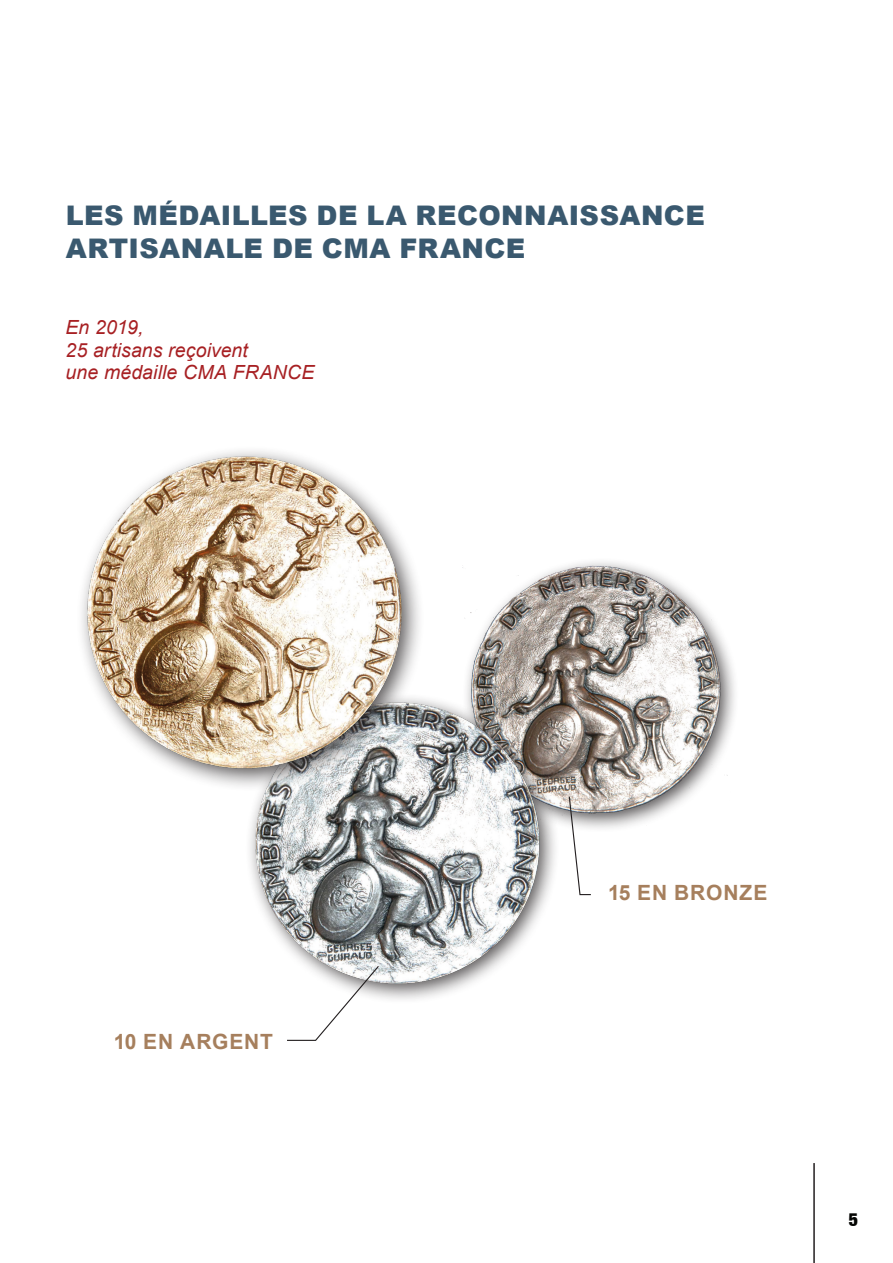
<style>
.page{position:relative;width:893px;height:1263px;background:#fff}
.page>*{position:absolute;margin:0;border:0;box-sizing:border-box;transform-origin:0 0}
.t1{font:900 27px/33px "Arial";letter-spacing:.015em;color:#3a596f}
.t2{font:700 21px "Arial";letter-spacing:.045em;color:#a67f5d}
.t3{font:italic 19.5px/22.4px "Arial";letter-spacing:.005em;color:#a72023}
.t4{font:900 condensed 18px "Helvetica Neue LT";color:#040503}
</style>
<div class="page">
<hr style="left:813px;top:1163px;width:2px;height:100px;background:#231f20">
<img style="left:464px;top:562px;width:268px;height:264px">
<img style="left:250px;top:664px;width:321px;height:336px">
<img style="left:81px;top:451px;width:346px;height:353px">
<svg style="left:286px;top:965px;width:94px;height:76px"></svg>
<svg style="left:568px;top:795px;width:24px;height:101px"></svg>
<p class="t1" style="left:66px;top:198px;width:640px">LES MÉDAILLES DE LA RECONNAISSANCE<br>ARTISANALE DE CMA FRANCE</p>
<p class="t3" style="left:66px;top:316px;width:250px">En 2019,<br>25 artisans reçoivent<br>une médaille CMA FRANCE</p>
<p class="t2" style="left:114px;top:1026px;width:161px">10 EN ARGENT</p>
<p class="t2" style="left:608px;top:878px;width:161px">15 EN BRONZE</p>
<p class="t4" style="left:849px;top:1208px;width:11px">5</p>
</div>
